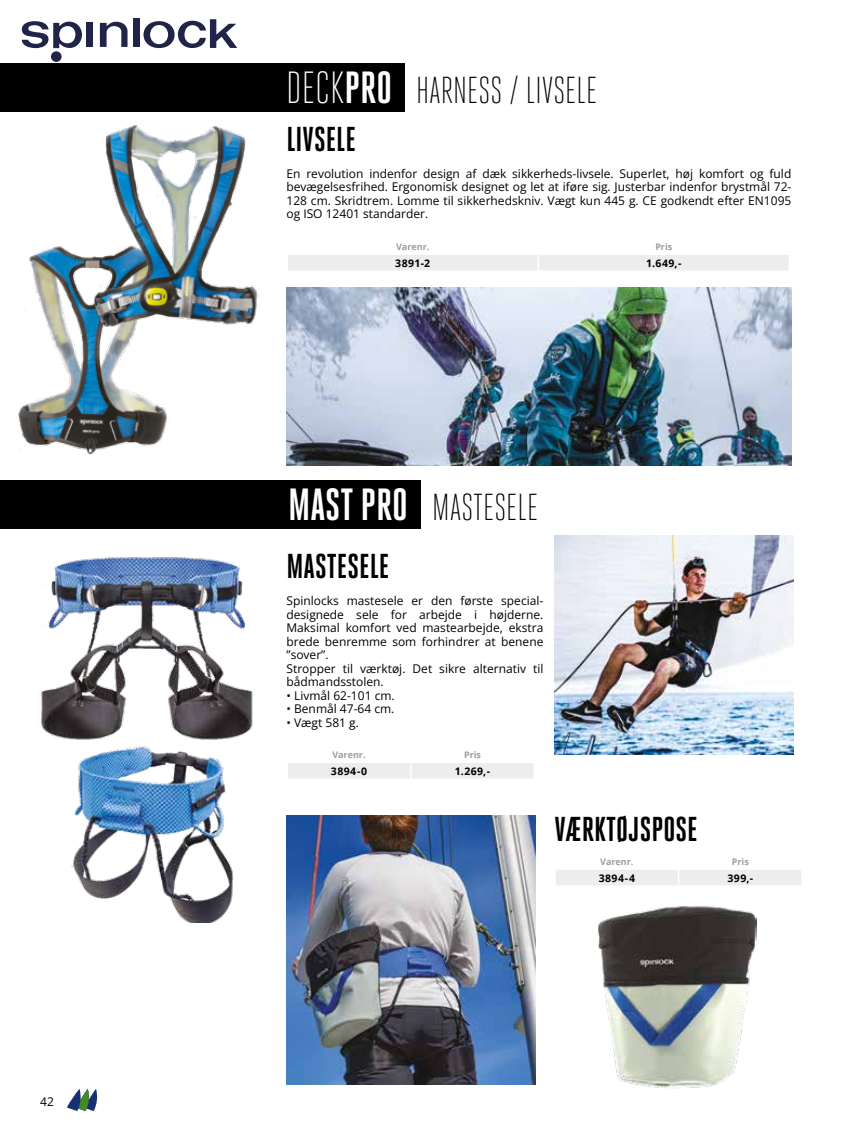
<style>
.page{position:relative;width:851px;height:1127px;background:#fff}
.page>*{position:absolute;margin:0;border:0;box-sizing:border-box;transform-origin:0 0}
.t1{font:300 37.5px "Heroic Condensed";color:#000}
.t2{font:700 34.5px "Heroic Condensed";color:#000}
.t3{font:12px/13.5px "Open Sans";color:#000;text-align:justify}
.t4{font:700 10.5px "Open Sans";letter-spacing:.035em;color:#000}
.t5{font:700 9px "Open Sans";color:#9d9d9c}
.s1{font-size:45px;color:#fff}
.s2{font-weight:700;font-size:45px;color:#fff}
</style>
<div class="page">
<div style="left:0;top:480px;width:420px;height:49px;background:#000"></div>
<div style="left:288px;top:255px;width:501px;height:15px;background:#ededed"></div>
<div style="left:288px;top:763px;width:245px;height:15px;background:#ededed"></div>
<div style="left:0;top:64px;width:404px;height:48px;background:#000"></div>
<img style="left:286px;top:287px;width:505px;height:178px">
<img style="left:18px;top:246px;width:149px;height:208px">
<img style="left:92px;top:125px;width:167px;height:202px">
<img style="left:598px;top:906px;width:158px;height:183px">
<img style="left:286px;top:815px;width:249px;height:269px">
<img style="left:554px;top:535px;width:239px;height:219px">
<img style="left:71px;top:746px;width:163px;height:177px">
<img style="left:38px;top:557px;width:215px;height:183px">
<div style="left:556px;top:870px;width:245px;height:15px;background:#ededed"></div>
<svg style="left:67px;top:1089px;width:31px;height:22px"></svg>
<svg style="left:22px;top:21px;width:60px;height:27px"></svg>
<div style="left:87px;top:23px;width:6px;height:24px;background:#1f2448"></div>
<svg style="left:100px;top:21px;width:27px;height:26px"></svg>
<div style="left:133px;top:18px;width:6px;height:29px;background:#1f2448"></div>
<svg style="left:143px;top:19px;width:94px;height:29px"></svg>
<div style="left:51px;top:51px;width:11px;height:11px;background:#1f2448;border-radius:50%"></div>
<p class="t3" style="left:40px;top:1095px;width:15px">42</p>
<h1 class="t1" style="left:286px;top:70px;width:313px"><span class="s1">DECK</span><span class="s2">PRO</span> HARNESS / LIVSELE</h1>
<h2 class="t2" style="left:286px;top:120px;width:71px">LIVSELE</h2>
<p class="t3" style="left:286px;top:166px;width:506px">En revolution indenfor design af dæk sikkerheds-livsele. Superlet, høj komfort og fuld bevægelsesfrihed. Ergonomisk designet og let at iføre sig. Justerbar indenfor brystmål 72- 128 cm. Skridtrem. Lomme til sikkerhedskniv. Vægt kun 445 g. CE godkendt efter EN1095 og ISO 12401 standarder.</p>
<p class="t5" style="left:396px;top:240px;width:35px">Varenr.</p>
<p class="t5" style="left:655px;top:240px;width:18px">Pris</p>
<p class="t4" style="left:395px;top:256px;width:36px">3891-2</p>
<p class="t4" style="left:646px;top:256px;width:37px">1.649,-</p>
<h1 class="t1" style="left:288px;top:486px;width:252px"><span class="s2">MAST PRO</span> MASTESELE</h1>
<h2 class="t2" style="left:286px;top:547px;width:104px">MASTESELE</h2>
<p class="t3" style="left:286px;top:594px;width:258px;text-align:left">Spinlocks mastesele er den første special&shy;designede sele for arbejde i højderne.<br>Maksimal komfort ved mastearbejde, ekstra brede benremme som forhindrer at benene ”sover”.<br>Stropper til værktøj. Det sikre alternativ til bådmandsstolen.</p>
<p class="t3" style="left:286px;top:688px;width:110px">• Livmål 62-101 cm.</p>
<p class="t3" style="left:286px;top:702px;width:109px">• Benmål 47-64 cm.</p>
<p class="t3" style="left:286px;top:715px;width:74px">• Vægt 581 g.</p>
<p class="t5" style="left:332px;top:748px;width:35px">Varenr.</p>
<p class="t5" style="left:464px;top:748px;width:18px">Pris</p>
<p class="t4" style="left:331px;top:764px;width:38px">3894-0</p>
<p class="t4" style="left:455px;top:764px;width:37px">1.269,-</p>
<h2 class="t2" style="left:554px;top:810px;width:145px">VÆRKTØJSPOSE</h2>
<p class="t5" style="left:600px;top:855px;width:35px">Varenr.</p>
<p class="t5" style="left:731px;top:855px;width:18px">Pris</p>
<p class="t4" style="left:598px;top:870px;width:38px">3894-4</p>
<p class="t4" style="left:727px;top:870px;width:27px">399,-</p>
</div>
